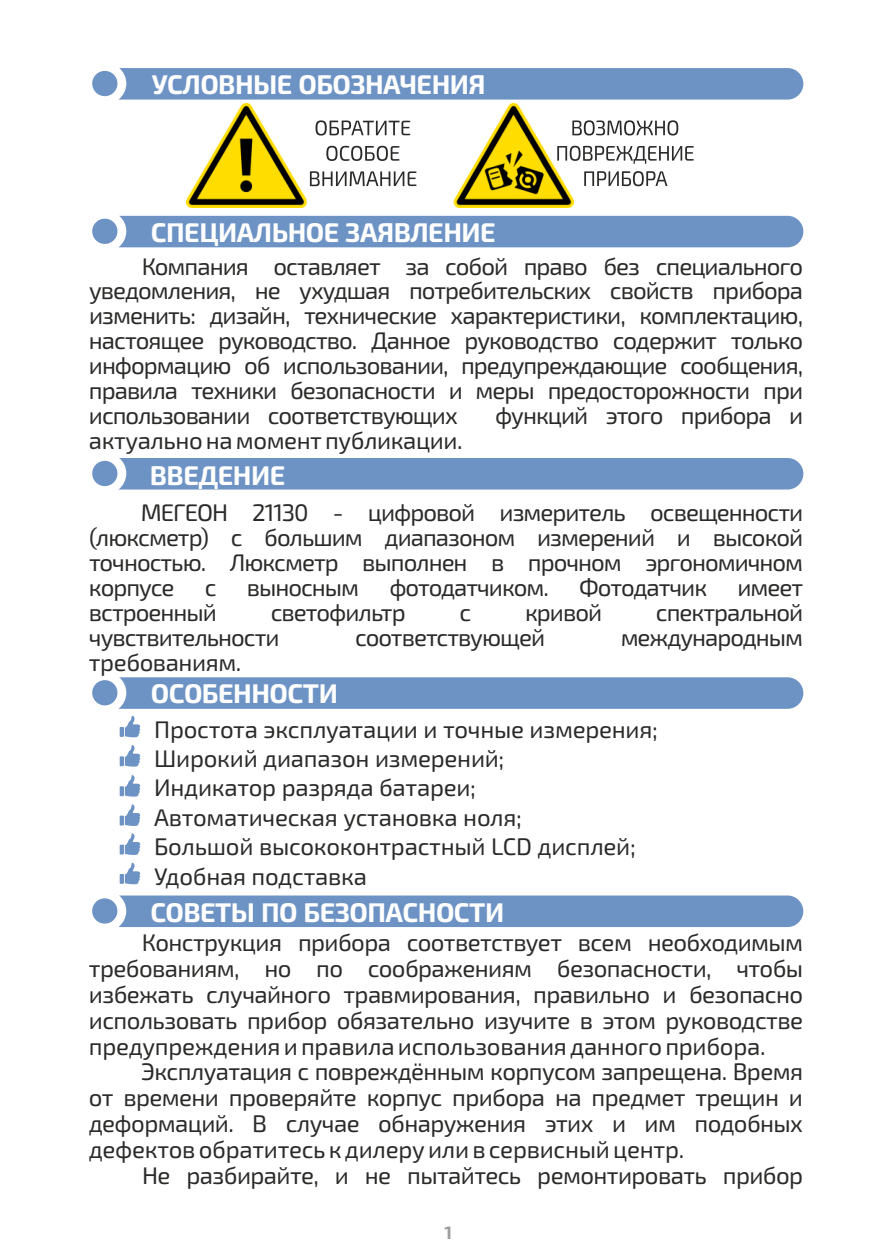
<style>
.page{position:relative;width:893px;height:1259px;background:#fff}
.page>*{position:absolute;margin:0;border:0;box-sizing:border-box;transform-origin:0 0}
.t1{font:700 27px "Exo 2.0";letter-spacing:-.02em;color:#fefefe}
.t2{font:24px/24.9px "Exo 2.0";letter-spacing:-.025em;color:#2b2a29;text-align:justify}
.t3{font:700 18px "Exo 2.0";color:#9d9e9e}
</style>
<div class="page">
<svg style="left:92px;top:677px;width:711px;height:32px"></svg>
<div style="left:92px;top:895px;width:711px;height:32px;background:#6d93c5"></div>
<div style="left:92px;top:458px;width:711px;height:31px;background:#6d93c5"></div>
<div style="left:92px;top:68px;width:711px;height:32px;background:#6d93c5"></div>
<svg style="left:310px;top:120px;width:106px;height:66px"></svg>
<img style="left:187px;top:104px;width:119px;height:103px">
<img style="left:454px;top:103px;width:120px;height:104px">
<svg style="left:557px;top:120px;width:137px;height:66px"></svg>
<div style="left:92px;top:216px;width:711px;height:31px;background:#6d93c5"></div>
<svg style="left:120px;top:716px;width:20px;height:21px"></svg>
<svg style="left:120px;top:745px;width:20px;height:21px"></svg>
<svg style="left:120px;top:775px;width:20px;height:21px"></svg>
<svg style="left:120px;top:804px;width:20px;height:22px"></svg>
<svg style="left:120px;top:833px;width:20px;height:22px"></svg>
<svg style="left:120px;top:862px;width:20px;height:22px"></svg>
<p class="t1" style="left:152px;top:75px;width:335px">УСЛОВНЫЕ ОБОЗНАЧЕНИЯ</p>
<p class="t1" style="left:151px;top:223px;width:346px">СПЕЦИАЛЬНОЕ ЗАЯВЛЕНИЕ</p>
<p class="t2" style="left:89px;top:256px;width:716px;text-indent:53px">Компания оставляет за собой право без специального уведомления, не ухудшая потребительских свойств прибора изменить: дизайн, технические характеристики, комплектацию, настоящее руководство. Данное руководство содержит только информацию об использовании, предупреждающие сообщения, правила техники безопасности и меры предосторожности при использовании соответствующих</p>
<p class="t2" style="left:495px;top:406px;width:309px">функций этого прибора и</p>
<p class="t2" style="left:89px;top:430px;width:375px">актуально на момент публикации.</p>
<p class="t1" style="left:150px;top:466px;width:137px">ВВЕДЕНИЕ</p>
<p class="t2" style="left:89px;top:502px;width:716px;text-indent:52px">МЕГЕОН 21130 - цифровой измеритель освещенности (люксметр) с большим диапазоном измерений и высокой точностью. Люксметр выполнен в прочном эргономичном корпусе</p>
<p class="t2" style="left:205px;top:577px;width:13px">с</p>
<p class="t2" style="left:247px;top:577px;width:114px">выносным</p>
<p class="t2" style="left:389px;top:577px;width:161px">фотодатчиком.</p>
<p class="t2" style="left:579px;top:577px;width:130px">Фотодатчик</p>
<p class="t2" style="left:737px;top:577px;width:67px">имеет</p>
<p class="t2" style="left:89px;top:602px;width:130px">встроенный</p>
<p class="t2" style="left:271px;top:602px;width:136px">светофильтр</p>
<p class="t2" style="left:459px;top:602px;width:13px">с</p>
<p class="t2" style="left:525px;top:602px;width:79px">кривой</p>
<p class="t2" style="left:656px;top:602px;width:149px">спектральной</p>
<p class="t2" style="left:89px;top:627px;width:192px">чувствительности</p>
<p class="t2" style="left:355px;top:627px;width:192px">соответствующей</p>
<p class="t2" style="left:621px;top:627px;width:184px">международным</p>
<p class="t2" style="left:89px;top:652px;width:154px">требованиям.</p>
<p class="t1" style="left:151px;top:684px;width:188px">ОСОБЕННОСТИ</p>
<p class="t2" style="left:154px;top:717px;width:505px;line-height:29.4px;text-align:left">Простота эксплуатации и точные измерения;<br>Широкий диапазон измерений;<br>Индикатор разряда батареи;<br>Автоматическая установка ноля;<br>Большой высококонтрастный LCD дисплей;<br>Удобная подставка</p>
<p class="t1" style="left:150px;top:903px;width:355px">СОВЕТЫ ПО БЕЗОПАСНОСТИ</p>
<p class="t2" style="left:89px;top:932px;width:716px;line-height:25.8px;text-indent:53px">Конструкция прибора соответствует всем необходимым требованиям, но по соображениям безопасности, чтобы избежать случайного травмирования, правильно и безопасно использовать прибор обязательно изучите в этом руководстве предупреждения и правила использования данного прибора.</p>
<p class="t2" style="left:89px;top:1061px;width:716px;line-height:25.8px;text-indent:52px">Эксплуатация с повреждённым корпусом запрещена. Время от времени проверяйте корпус прибора на предмет трещин и деформаций. В случае обнаружения этих и им подобных дефектов обратитесь к дилеру или в сервисный центр.</p>
<p class="t2" style="left:142px;top:1165px;width:662px">Не разбирайте, и не пытайтесь ремонтировать прибор</p>
<p class="t3" style="left:445px;top:1226px;width:9px">1</p>
</div>
